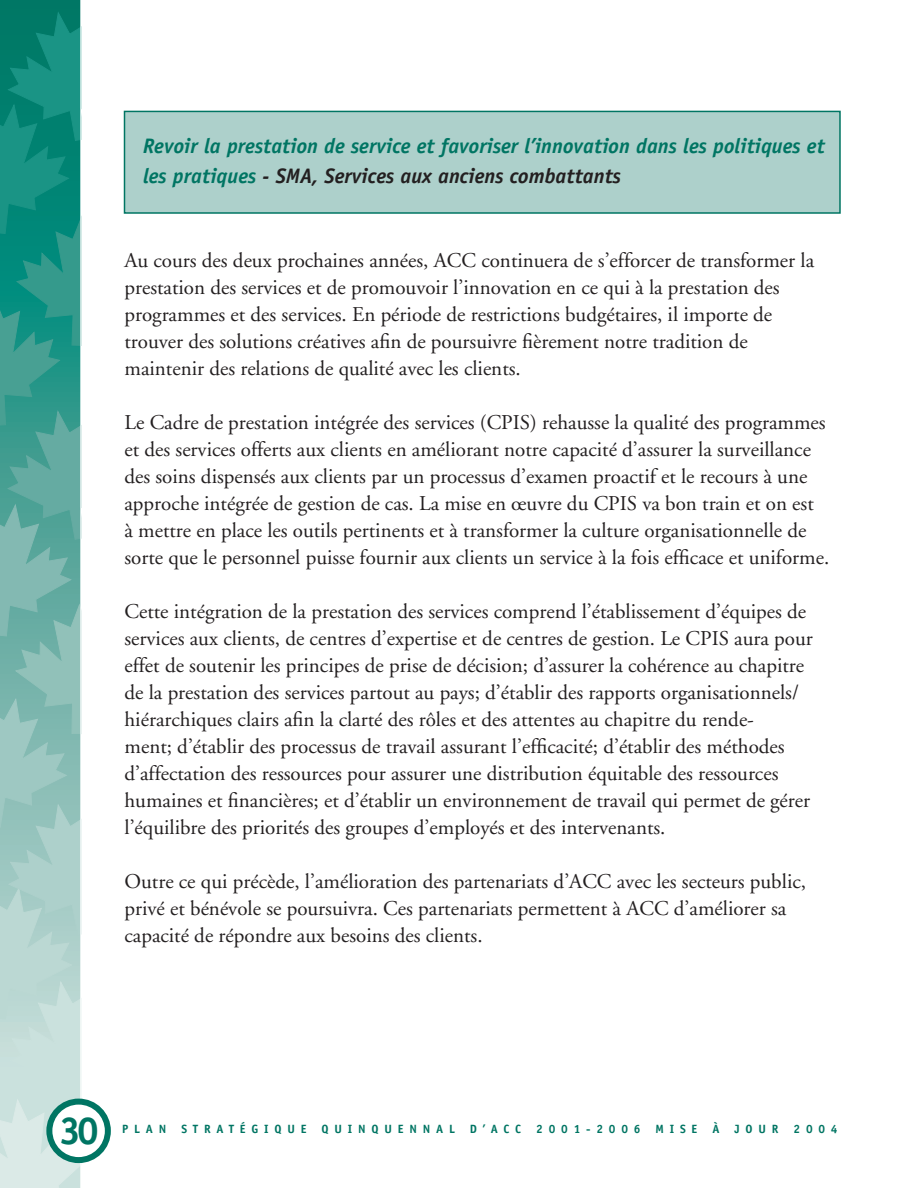
<style>
.page{position:relative;width:918px;height:1188px;background:#fff}
.page>*{position:absolute;margin:0;border:0;box-sizing:border-box;transform-origin:0 0}
.t1{font:700 39px "Officina Sans";color:#007563}
.t2{font:21px/27px "Adobe Garamond";color:#231f20}
.t3{font:italic 700 21px/30px "Officina Sans";color:#007563}
.t4{font:700 12px "Officina Sans";letter-spacing:.485em;color:#007563}
.s1{color:#231f20}
</style>
<div class="page">
<svg style="left:0;top:0;width:82px;height:1188px;background:#6bb3a9"></svg>
<div style="left:49px;top:1102px;width:59px;height:58px;background:#fff;border-radius:50%"></div>
<div style="left:46px;top:1099px;width:65px;height:64px;border:6px solid #007563;border-radius:50%"></div>
<div style="left:124px;top:111px;width:716px;height:102px;background:#add0cb"></div>
<div style="left:124px;top:111px;width:717px;height:103px;border:2px solid #007563"></div>
<p class="t3" style="left:143px;top:131px;width:683px">Revoir la prestation de service et favoriser l’innovation dans les politiques et les pratiques <span class="s1">- SMA, Services aux anciens combattants</span></p>
<p class="t2" style="left:124px;top:248px;width:691px">Au cours des deux prochaines années, ACC continuera de s’efforcer de transformer la prestation des services et de promouvoir l’innovation en ce qui à la prestation des programmes et des services. En période de restrictions budgétaires, il importe de trouver des solutions créatives afin de poursuivre fièrement notre tradition de maintenir des relations de qualité avec les clients.</p>
<p class="t2" style="left:124px;top:410px;width:706px">Le Cadre de prestation intégrée des services (CPIS) rehausse la qualité des programmes et des services offerts aux clients en améliorant notre capacité d’assurer la surveillance des soins dispensés aux clients par un processus d’examen proactif et le recours à une approche intégrée de gestion de cas. La mise en œuvre du CPIS va bon train et on est<br>à mettre en place les outils pertinents et à transformer la culture organisationnelle de sorte que le personnel puisse fournir aux clients un service à la fois efficace et uniforme.</p>
<p class="t2" style="left:124px;top:599px;width:690px">Cette intégration de la prestation des services comprend l’établissement d’équipes de services aux clients, de centres d’expertise et de centres de gestion. Le CPIS aura pour effet de soutenir les principes de prise de décision; d’assurer la cohérence au chapitre de la prestation des services partout au pays; d’établir des rapports organisationnels/ hiérarchiques clairs afin la clarté des rôles et des attentes au chapitre du rende-<br>ment; d’établir des processus de travail assurant l’efficacité; d’établir des méthodes d’affectation des ressources pour assurer une distribution équitable des ressources humaines et financières; et d’établir un environnement de travail qui permet de gérer l’équilibre des priorités des groupes d’employés et des intervenants.</p>
<p class="t2" style="left:124px;top:869px;width:683px">Outre ce qui précède, l’amélioration des partenariats d’ACC avec les secteurs public, privé et bénévole se poursuivra. Ces partenariats permettent à ACC d’améliorer sa capacité de répondre aux besoins des clients.</p>
<h1 class="t1" style="left:59px;top:1106px;width:41px">30</h1>
<p class="t4" style="left:122px;top:1122px;width:717px">PLAN STRATÉGIQUE QUINQUENNAL D’ACC 2001-2006 MISE À JOUR 2004</p>
</div>
